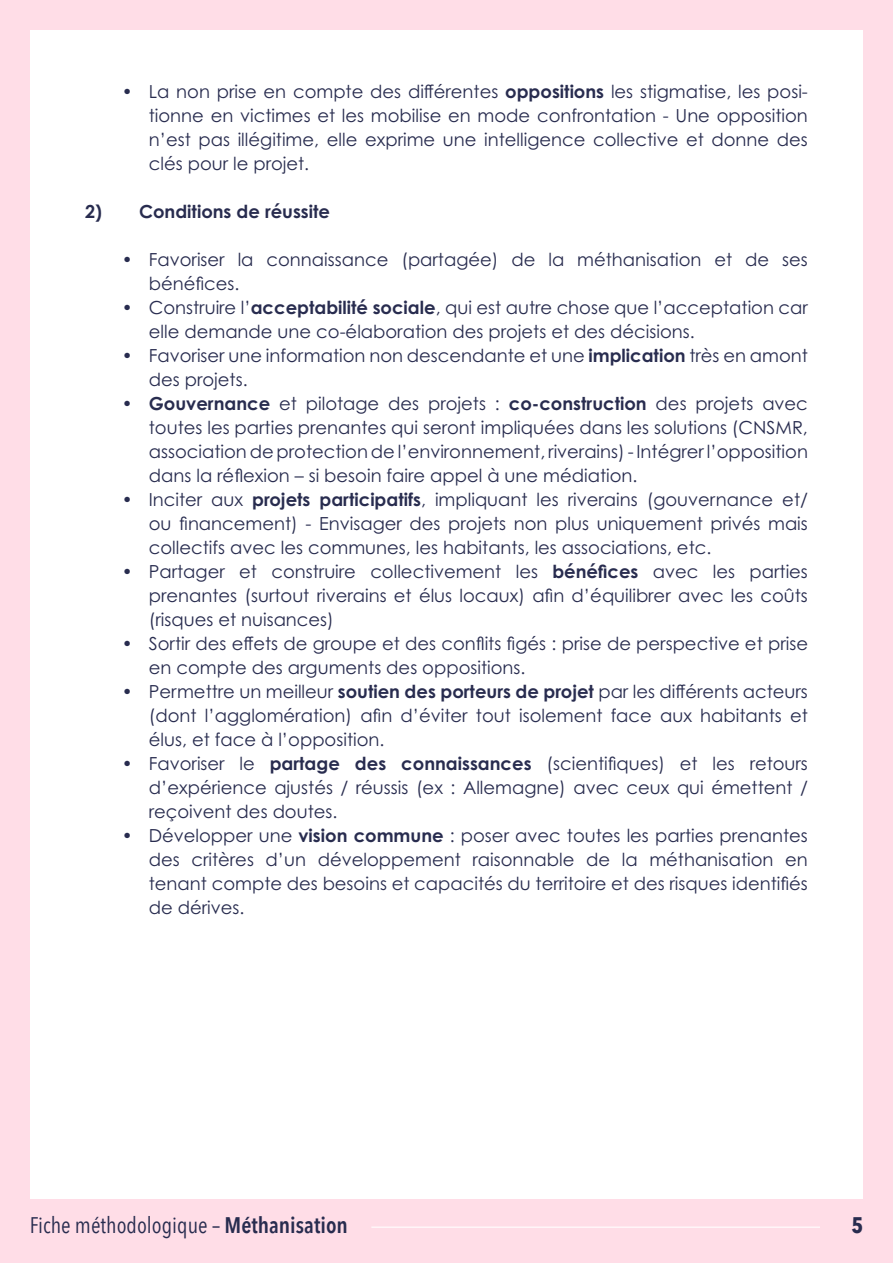
<style>
.page{position:relative;width:893px;height:1263px;background:#fff}
.page>*{position:absolute;margin:0;border:0;box-sizing:border-box;transform-origin:0 0}
.t1{font:22.5px "Avenir Next Condensed";color:#282c4f}
.t2{font:700 22.5px "Avenir Next Condensed";color:#282c4f}
.t3{font:18px/24px "Century Gothic Pro";color:#282c4f;text-align:justify}
.Titre_2{font:700 18px "Century Gothic Pro";color:#282c4f}
.s1{font-weight:700}
.s2{font-weight:600}
</style>
<div class="page">
<div style="left:0;top:0;width:30px;height:1263px;background:#ffdde7"></div>
<div style="left:863px;top:0;width:30px;height:1263px;background:#ffdde7"></div>
<div style="left:0;top:0;width:893px;height:30px;background:#ffdde7"></div>
<div style="left:0;top:1199px;width:893px;height:64px;background:#ffdde7"></div>
<hr style="left:371px;top:1226px;width:449px;height:2px;background:#fff">
<p class="t3" style="left:149px;top:80px;width:661px;text-indent:-27px">• La non prise en compte des différentes <span class="s1">oppositions</span> les stigmatise, les posi&shy;tionne en victimes et les mobilise en mode confrontation - Une opposition n’est pas illégitime, elle exprime une intelligence collective et donne des clés pour le projet.</p>
<p class="Titre_2" style="left:85px;top:201px;width:247px">2) Conditions de réussite</p>
<p class="t3" style="left:149px;top:248px;width:661px;text-indent:-27px">• Favoriser la connaissance (partagée) de la méthanisation et de ses bénéfices.</p>
<p class="t3" style="left:149px;top:296px;width:661px;text-indent:-27px">• Construire l’<span class="s1">acceptabilité sociale</span>, qui est autre chose que l’acceptation car elle demande une co-élaboration des projets et des décisions.</p>
<p class="t3" style="left:149px;top:344px;width:661px;text-indent:-27px">• Favoriser une information non descendante et une <span class="s1">implication</span> très en amont des projets.</p>
<p class="t3" style="left:149px;top:392px;width:661px;text-indent:-27px"><span class="s1">• Gouvernance</span> et pilotage des projets : <span class="s1">co-construction</span> des projets avec toutes les parties prenantes qui seront impliquées dans les solutions (CNSMR, association de protection de l’environnement, riverains) - Intégrer l’opposition dans la réflexion – si besoin faire appel à une médiation.</p>
<p class="t3" style="left:149px;top:488px;width:661px;text-indent:-27px">• Inciter aux <span class="s1">projets participatifs</span>, impliquant les riverains (gouvernance et/ ou financement) - Envisager des projets non plus uniquement privés mais collectifs avec les communes, les habitants, les associations, etc.</p>
<p class="t3" style="left:149px;top:560px;width:661px;text-indent:-27px">• Partager et construire collectivement les <span class="s1">bénéfices</span> avec les parties prenantes (surtout riverains et élus locaux) afin d’équilibrer avec les coûts (risques et nuisances)</p>
<p class="t3" style="left:149px;top:632px;width:661px;text-indent:-27px">• Sortir des effets de groupe et des conflits figés : prise de perspective et prise en compte des arguments des oppositions.</p>
<p class="t3" style="left:149px;top:680px;width:661px;text-indent:-27px">• Permettre un meilleur <span class="s1">soutien des porteurs de projet</span> par les différents acteurs (dont l’agglomération) afin d’éviter tout isolement face aux habitants et élus, et face à l’opposition.</p>
<p class="t3" style="left:149px;top:752px;width:661px;text-indent:-27px">• Favoriser le <span class="s1">partage des connaissances</span> (scientifiques) et les retours d’expérience ajustés / réussis (ex : Allemagne) avec ceux qui émettent / reçoivent des doutes.</p>
<p class="t3" style="left:149px;top:824px;width:661px;text-indent:-27px">• Développer une <span class="s1">vision commune</span> : poser avec toutes les parties prenantes des critères d’un développement raisonnable de la méthanisation en tenant compte des besoins et capacités du territoire et des risques identifiés de dérives.</p>
<p class="t1" style="left:30px;top:1206px;width:320px">Fiche méthodologique – <span class="s2">Méthanisation</span></p>
<p class="t2" style="left:851px;top:1211px;width:13px">5</p>
</div>
